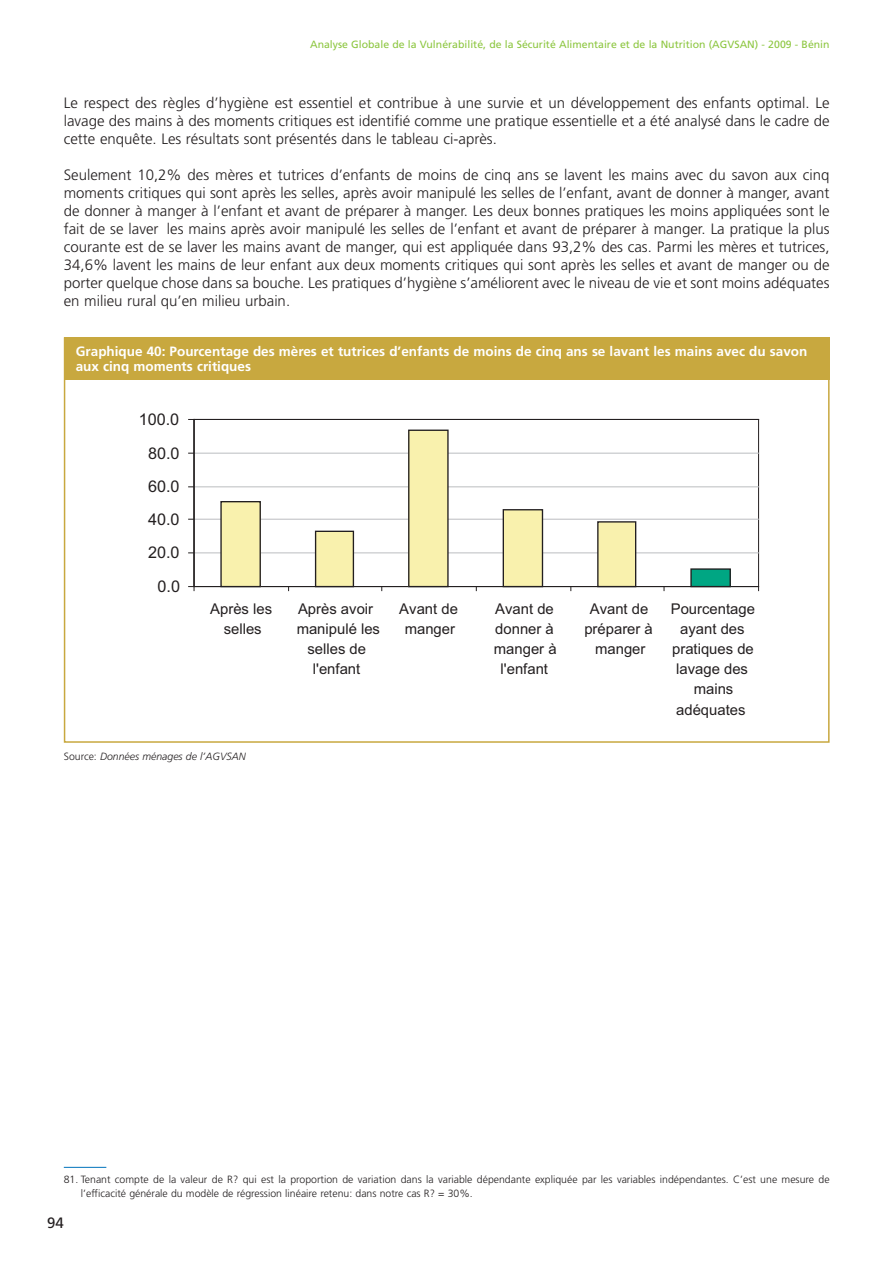
<style>
.page{position:relative;width:893px;height:1263px;background:#fff}
.page>*{position:absolute;margin:0;border:0;box-sizing:border-box;transform-origin:0 0}
.t1{font:16.2px "Arial";color:#231f20}
.t2{font:300 15px/18px "Frutiger";color:#231f20;text-align:justify}
.t3{font:15px "Frutiger";color:#231f20}
.t4{font:14.85px/20.2px "Arial";color:#231f20;text-align:center}
.t5{font:700 13.5px/15px "Frutiger";color:#fff}
.t6{font:300 10.5px/13.5px "Frutiger";color:#231f20}
.t7{font:10.5px "Frutiger";color:#8cc63f}
.t8{font:italic 300 10.5px "Frutiger";color:#231f20}
.s1{font-style:normal}
</style>
<div class="page">
<hr style="left:64px;top:1167px;width:42px;height:1px;background:#0073bb">
<svg style="left:193px;top:419px;width:566px;height:168px"></svg>
<div style="left:221px;top:502px;width:39px;height:85px;background:#f9f1ad"></div>
<div style="left:220px;top:501px;width:41px;height:86px;border:1px solid #231f20"></div>
<div style="left:315px;top:531px;width:38px;height:56px;background:#f9f1ad"></div>
<div style="left:315px;top:531px;width:39px;height:56px;border:1px solid #231f20"></div>
<div style="left:409px;top:430px;width:39px;height:157px;background:#f9f1ad"></div>
<div style="left:408px;top:430px;width:40px;height:157px;border:1px solid #231f20"></div>
<div style="left:503px;top:510px;width:39px;height:77px;background:#f9f1ad"></div>
<div style="left:502px;top:509px;width:41px;height:78px;border:1px solid #231f20"></div>
<div style="left:598px;top:522px;width:37px;height:65px;background:#f9f1ad"></div>
<div style="left:597px;top:521px;width:39px;height:66px;border:1px solid #231f20"></div>
<div style="left:691px;top:569px;width:39px;height:18px;background:#00a683"></div>
<div style="left:690px;top:568px;width:40px;height:19px;border:1px solid #231f20"></div>
<hr style="left:194px;top:419px;width:1px;height:168px;background:#231f20">
<svg style="left:189px;top:586px;width:6px;height:5px"></svg>
<div style="left:64px;top:337px;width:765px;height:43px;background:#c8a83f"></div>
<p class="t7" style="left:310px;top:40px;width:521px">Analyse Globale de la Vulnérabilité, de la Sécurité Alimentaire et de la Nutrition (AGVSAN) - 2009 - Bénin</p>
<p class="t2" style="left:64px;top:95px;width:767px">Le respect des règles d’hygiène est essentiel et contribue à une survie et un développement des enfants optimal. Le lavage des mains à des moments critiques est identifié comme une pratique essentielle et a été analysé dans le cadre de cette enquête. Les résultats sont présentés dans le tableau ci-après.</p>
<p class="t2" style="left:64px;top:167px;width:767px">Seulement 10,2% des mères et tutrices d’enfants de moins de cinq ans se lavent les mains avec du savon aux cinq moments critiques qui sont après les selles, après avoir manipulé les selles de l’enfant, avant de donner à manger, avant de donner à manger à l’enfant et avant de préparer à manger. Les deux bonnes pratiques les moins appliquées sont le fait de se laver les mains après avoir manipulé les selles de l’enfant et avant de préparer à manger. La pratique la plus courante est de se laver les mains avant de manger, qui est appliquée dans 93,2% des cas. Parmi les mères et tutrices, 34,6% lavent les mains de leur enfant aux deux moments critiques qui sont après les selles et avant de manger ou de porter quelque chose dans sa bouche. Les pratiques d’hygiène s’améliorent avec le niveau de vie et sont moins adéquates en milieu rural qu’en milieu urbain.</p>
<p class="t5" style="left:76px;top:345px;width:733px">Graphique 40: Pourcentage des mères et tutrices d’enfants de moins de cinq ans se lavant les mains avec du savon aux cinq moments critiques</p>
<p class="t1" style="left:139px;top:410px;width:42px">100.0</p>
<p class="t1" style="left:148px;top:444px;width:33px">80.0</p>
<p class="t1" style="left:148px;top:477px;width:33px">60.0</p>
<p class="t1" style="left:148px;top:510px;width:33px">40.0</p>
<p class="t1" style="left:148px;top:543px;width:33px">20.0</p>
<p class="t1" style="left:157px;top:577px;width:24px">0.0</p>
<p class="t4" style="left:210px;top:598px;width:63px">Après les selles</p>
<p class="t4" style="left:297px;top:598px;width:85px">Après avoir manipulé les selles de l'enfant</p>
<p class="t4" style="left:399px;top:598px;width:60px">Avant de manger</p>
<p class="t4" style="left:494px;top:598px;width:64px">Avant de donner à manger à l'enfant</p>
<p class="t4" style="left:584px;top:598px;width:70px">Avant de préparer à manger</p>
<p class="t4" style="left:670px;top:598px;width:86px">Pourcentage ayant des pratiques de lavage des mains adéquates</p>
<p class="t8" style="left:64px;top:753px;width:183px"><span class="s1">Source:</span> Données ménages de l’AGVSAN</p>
<p class="t6" style="left:81px;top:1174px;width:750px;text-indent:-17px">81. Tenant compte de la valeur de R? qui est la proportion de variation dans la variable dépendante expliquée par les variables indépendantes. C’est une mesure de l’efficacité générale du modèle de régression linéaire retenu: dans notre cas R? = 30%.</p>
<p class="t3" style="left:47px;top:1217px;width:18px">94</p>
</div>
